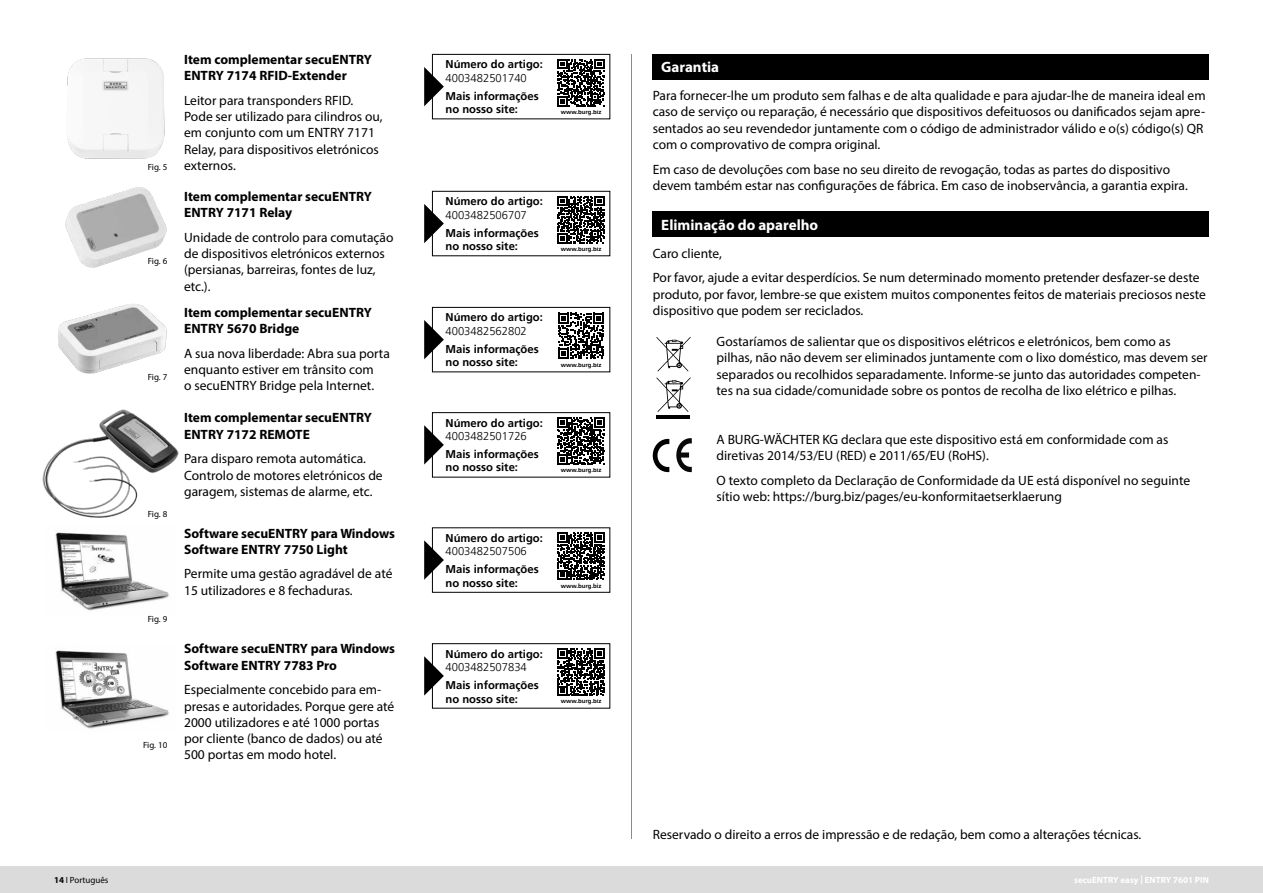
<style>
.page{position:relative;width:1263px;height:893px;background:#fff}
.page>*{position:absolute;margin:0;border:0;box-sizing:border-box;transform-origin:0 0}
.t1{font:700 15px "Myriad Pro";color:#fff}
.t2{font:13.5px/16.2px "Myriad Pro";color:#000}
.t3{font:700 13.5px/16.2px "Myriad Pro";color:#000}
.t4{font:700 11.25px/13.5px "Frutiger LT Pro";color:#000}
.t5{font:300 11.25px "Frutiger LT Pro";color:#000}
.t6{font:9px "Myriad Pro";color:#000}
.t7{font:700 9px "Myriad Pro";color:#fff}
.t8{font:700 6px "Frutiger LT Pro";color:#000}
.s1{font-weight:700}
</style>
<div class="page">
<div style="left:0;top:866px;width:1263px;height:27px;background:#dbdbdb"></div>
<hr style="left:631px;top:54px;width:1px;height:785px;background:#8b8b8b">
<img style="left:65px;top:187px;width:102px;height:81px">
<img style="left:58px;top:304px;width:109px;height:70px">
<img style="left:42px;top:409px;width:137px;height:109px">
<img style="left:55px;top:532px;width:114px;height:79px">
<img style="left:55px;top:650px;width:114px;height:79px">
<div style="left:432px;top:54px;width:178px;height:65px;border:1px solid #000"></div>
<svg style="left:557px;top:59px;width:48px;height:48px"></svg>
<svg style="left:424px;top:67px;width:20px;height:39px"></svg>
<img style="left:67px;top:58px;width:98px;height:101px">
<div style="left:432px;top:412px;width:178px;height:65px;border:1px solid #000"></div>
<div style="left:432px;top:527px;width:178px;height:66px;border:1px solid #000"></div>
<div style="left:432px;top:643px;width:178px;height:65px;border:1px solid #000"></div>
<div style="left:432px;top:307px;width:178px;height:65px;border:1px solid #000"></div>
<div style="left:432px;top:191px;width:178px;height:65px;border:1px solid #000"></div>
<svg style="left:557px;top:417px;width:48px;height:48px"></svg>
<svg style="left:557px;top:533px;width:48px;height:47px"></svg>
<svg style="left:557px;top:648px;width:48px;height:48px"></svg>
<svg style="left:558px;top:313px;width:46px;height:46px"></svg>
<svg style="left:557px;top:196px;width:48px;height:47px"></svg>
<svg style="left:424px;top:425px;width:20px;height:40px"></svg>
<svg style="left:424px;top:540px;width:20px;height:40px"></svg>
<svg style="left:424px;top:656px;width:20px;height:40px"></svg>
<svg style="left:424px;top:320px;width:20px;height:39px"></svg>
<svg style="left:424px;top:204px;width:20px;height:39px"></svg>
<svg style="left:656px;top:337px;width:35px;height:34px"></svg>
<hr style="left:656px;top:415px;width:34px;height:4px;background:#000">
<svg style="left:656px;top:377px;width:35px;height:35px"></svg>
<svg style="left:676px;top:438px;width:16px;height:34px"></svg>
<svg style="left:653px;top:439px;width:16px;height:33px"></svg>
<div style="left:653px;top:54px;width:556px;height:26px;background:#000"></div>
<div style="left:653px;top:211px;width:556px;height:26px;background:#000"></div>
<p class="t6" style="left:148px;top:161px;width:21px">Fig. 5</p>
<p class="t6" style="left:148px;top:255px;width:21px">Fig. 6</p>
<p class="t6" style="left:148px;top:371px;width:21px">Fig. 7</p>
<p class="t6" style="left:148px;top:509px;width:21px">Fig. 8</p>
<p class="t6" style="left:148px;top:613px;width:21px">Fig. 9</p>
<p class="t6" style="left:143px;top:740px;width:26px">Fig. 10</p>
<p class="t3" style="left:184px;top:51px;width:189px">Item complementar secuENTRY<br>ENTRY 7174 RFID-Extender</p>
<p class="t2" style="left:184px;top:92px;width:200px">Leitor para transponders RFID.<br>Pode ser utilizado para cilindros ou, em conjunto com um ENTRY 7171<br>Relay, para dispositivos eletrónicos externos.</p>
<p class="t3" style="left:184px;top:188px;width:189px">Item complementar secuENTRY<br>ENTRY 7171 Relay</p>
<p class="t2" style="left:184px;top:229px;width:211px">Unidade de controlo para comutação de dispositivos eletrónicos externos (persianas, barreiras, fontes de luz, etc.).</p>
<p class="t3" style="left:184px;top:304px;width:189px">Item complementar secuENTRY<br>ENTRY 5670 Bridge</p>
<p class="t2" style="left:184px;top:345px;width:207px">A sua nova liberdade: Abra sua porta enquanto estiver em trânsito com<br>o secuENTRY Bridge pela Internet.</p>
<p class="t3" style="left:184px;top:409px;width:189px">Item complementar secuENTRY<br>ENTRY 7172 REMOTE</p>
<p class="t2" style="left:184px;top:450px;width:200px">Para disparo remota automática.<br>Controlo de motores eletrónicos de garagem, sistemas de alarme, etc.</p>
<p class="t3" style="left:184px;top:524px;width:213px">Software secuENTRY para Windows<br>Software ENTRY 7750 Light</p>
<p class="t2" style="left:184px;top:566px;width:210px">Permite uma gestão agradável de até<br>15 utilizadores e 8 fechaduras.</p>
<p class="t3" style="left:184px;top:640px;width:213px">Software secuENTRY para Windows<br>Software ENTRY 7783 Pro</p>
<p class="t2" style="left:184px;top:681px;width:212px">Especialmente concebido para em&shy;presas e autoridades. Porque gere até 2000 utilizadores e até 1000 portas por cliente (banco de dados) ou até 500 portas em modo hotel.</p>
<p class="t4" style="left:446px;top:58px;width:99px">Número do artigo:</p>
<p class="t5" style="left:446px;top:72px;width:83px">4003482501740</p>
<p class="t4" style="left:446px;top:89px;width:95px">Mais informações no nosso site:</p>
<p class="t8" style="left:561px;top:108px;width:42px">www.burg.biz</p>
<p class="t4" style="left:446px;top:195px;width:99px">Número do artigo:</p>
<p class="t5" style="left:446px;top:208px;width:83px">4003482506707</p>
<p class="t4" style="left:446px;top:226px;width:95px">Mais informações no nosso site:</p>
<p class="t8" style="left:561px;top:245px;width:42px">www.burg.biz</p>
<p class="t4" style="left:446px;top:311px;width:99px">Número do artigo:</p>
<p class="t5" style="left:446px;top:325px;width:83px">4003482562802</p>
<p class="t4" style="left:446px;top:342px;width:95px">Mais informações no nosso site:</p>
<p class="t8" style="left:561px;top:361px;width:42px">www.burg.biz</p>
<p class="t4" style="left:446px;top:416px;width:99px">Número do artigo:</p>
<p class="t5" style="left:446px;top:430px;width:83px">4003482501726</p>
<p class="t4" style="left:446px;top:447px;width:95px">Mais informações no nosso site:</p>
<p class="t8" style="left:561px;top:467px;width:42px">www.burg.biz</p>
<p class="t4" style="left:446px;top:531px;width:99px">Número do artigo:</p>
<p class="t5" style="left:446px;top:545px;width:83px">4003482507506</p>
<p class="t4" style="left:446px;top:562px;width:95px">Mais informações no nosso site:</p>
<p class="t8" style="left:561px;top:582px;width:42px">www.burg.biz</p>
<p class="t4" style="left:446px;top:647px;width:99px">Número do artigo:</p>
<p class="t5" style="left:446px;top:661px;width:83px">4003482507834</p>
<p class="t4" style="left:446px;top:678px;width:95px">Mais informações no nosso site:</p>
<p class="t8" style="left:561px;top:698px;width:42px">www.burg.biz</p>
<p class="t1" style="left:661px;top:58px;width:59px">Garantia</p>
<p class="t2" style="left:653px;top:87px;width:554px">Para fornecer-lhe um produto sem falhas e de alta qualidade e para ajudar-lhe de maneira ideal em caso de serviço ou reparação, é necessário que dispositivos defeituosos ou danificados sejam apre&shy;sentados ao seu revendedor juntamente com o código de administrador válido e o(s) código(s) QR com o comprovativo de compra original.</p>
<p class="t2" style="left:653px;top:161px;width:537px">Em caso de devoluções com base no seu direito de revogação, todas as partes do dispositivo devem também estar nas configurações de fábrica. Em caso de inobservância, a garantia expira.</p>
<p class="t1" style="left:661px;top:215px;width:158px">Eliminação do aparelho</p>
<p class="t2" style="left:653px;top:240px;width:548px;line-height:24.8px">Caro cliente,<br>Por favor, ajude a evitar desperdícios. Se num determinado momento pretender desfazer-se deste</p>
<p class="t2" style="left:653px;top:286px;width:555px">produto, por favor, lembre-se que existem muitos componentes feitos de materiais preciosos neste dispositivo que podem ser reciclados.</p>
<p class="t2" style="left:716px;top:333px;width:493px">Gostaríamos de salientar que os dispositivos elétricos e eletrónicos, bem como as pilhas, não não devem ser eliminados juntamente com o lixo doméstico, mas devem ser separados ou recolhidos separadamente. Informe-se junto das autoridades competen&shy;tes na sua cidade/comunidade sobre os pontos de recolha de lixo elétrico e pilhas.</p>
<p class="t2" style="left:716px;top:431px;width:453px">A BURG-WÄCHTER KG declara que este dispositivo está em conformidade com as diretivas 2014/53/EU (RED) e 2011/65/EU (RoHS).</p>
<p class="t2" style="left:716px;top:472px;width:475px">O texto completo da Declaração de Conformidade da UE está disponível no seguinte sítio web: https://burg.biz/pages/eu-konformitaetserklaerung</p>
<p class="t2" style="left:653px;top:826px;width:490px">Reservado o direito a erros de impressão e de redação, bem como a alterações técnicas.</p>
<p class="t6" style="left:54px;top:874px;width:56px"><span class="s1">14</span> I Português</p>
<p class="t7" style="left:1074px;top:874px;width:136px">secuENTRY easy | ENTRY 7601 PIN</p>
</div>
